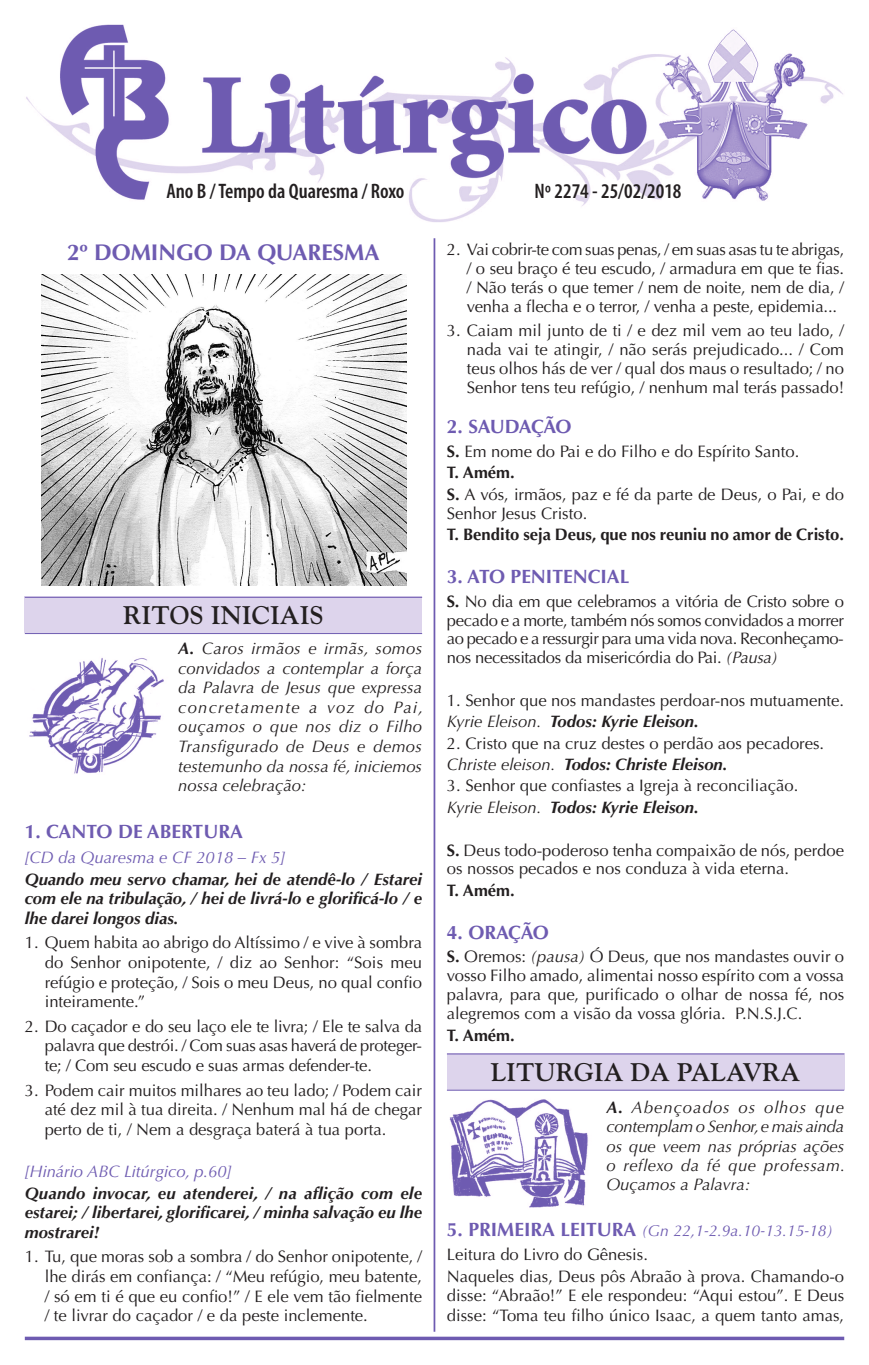
<style>
.page{position:relative;width:869px;height:1365px;background:#fff}
.page>*{position:absolute;margin:0;border:0;box-sizing:border-box;transform-origin:0 0}
.t1{font:700 25.38px "Goudy Std";color:#231f20}
.t2{font:700 22.75px "Optima LT Std";color:#6e5bb1}
.t3{font:600 condensed 21px "Myriad Pro";color:#231f20}
.t4{font:700 19.25px "Optima LT Std";color:#6e5bb1}
.t5{font:700 19.25px "Optima LT Std";letter-spacing:-.035em;color:#6e5bb1}
.t6{font:16.62px/18.9px "Optima LT Std";color:#231f20;text-align:justify}
.t7{font:italic 16.62px/19.6px "Optima LT Std";color:#231f20;text-align:justify}
.t8{font:italic 700 16.62px/19.6px "Optima LT Std";color:#231f20;text-align:justify}
.t9{font:700 16.62px "Optima LT Std";color:#231f20}
.t10{font:italic 16.62px "Optima LT Std";color:#6e5bb1}
.t11{font:italic 15.75px "Optima LT Std";color:#6e5bb1}
.s1{font-weight:700}
.s2{font-style:italic}
.s3{font-weight:700;font-style:italic}
.s4{font-weight:700;font-style:normal;font-size:19.25px}
</style>
<div class="page">
<div style="left:25px;top:597px;width:397px;height:36px;background:#ddd4ec"></div>
<hr style="left:25px;top:597px;width:397px;height:1px;background:#6e5bb1">
<hr style="left:25px;top:633px;width:397px;height:1px;background:#6e5bb1">
<img style="left:26px;top:25px;width:817px;height:197px">
<hr style="left:25px;top:1336px;width:818px;height:3px;background:#6e5bb1">
<hr style="left:433px;top:238px;width:2px;height:1093px;background:#6e5bb1">
<img style="left:29px;top:658px;width:135px;height:116px">
<img style="left:42px;top:274px;width:364px;height:312px">
<div style="left:446px;top:1053px;width:397px;height:36px;background:#ddd4ec"></div>
<hr style="left:446px;top:1053px;width:397px;height:1px;background:#6e5bb1">
<hr style="left:446px;top:1089px;width:397px;height:1px;background:#6e5bb1">
<img style="left:449px;top:1099px;width:139px;height:109px">
<p class="t3" style="left:166px;top:178px;width:239px">Ano B / Tempo da Quaresma / Roxo</p>
<p class="t3" style="left:534px;top:178px;width:148px">Nº 2274 - 25/02/2018</p>
<h2 class="t2" style="left:67px;top:239px;width:314px">2º DOMINGO DA QUARESMA</h2>
<h1 class="t1" style="left:123px;top:600px;width:202px">RITOS INICIAIS</h1>
<p class="t7" style="left:178px;top:638px;width:246px"><span class="s1">A.</span> Caros irmãos e irmãs, somos convidados a contemplar a força da Palavra de Jesus que expressa concretamente a voz do Pai, ouçamos o que nos diz o Filho Transfigurado de Deus e demos testemunho da nossa fé, iniciemos nossa celebração:</p>
<p class="t4" style="left:25px;top:820px;width:219px">1. CANTO DE ABERTURA</p>
<p class="t10" style="left:25px;top:847px;width:261px">[CD da Quaresma e CF 2018 – Fx 5]</p>
<p class="t8" style="left:25px;top:869px;width:398px">Quando meu servo chamar, hei de atendê-lo / Estarei com ele na tribulação, / hei de livrá-lo e glorificá-lo / e lhe darei longos dias.</p>
<p class="t6" style="left:45px;top:933px;width:378px;line-height:19.6px;text-indent:-20px">1. Quem habita ao abrigo do Altíssimo / e vive à sombra do Senhor onipotente, / diz ao Senhor: “Sois meu refúgio e proteção, / Sois o meu Deus, no qual confio inteiramente.”</p>
<p class="t6" style="left:45px;top:1016px;width:379px;line-height:19.6px;text-indent:-20px">2. Do caçador e do seu laço ele te livra; / Ele te salva da palavra que destrói. / Com suas asas haverá de proteger&shy;te; / Com seu escudo e suas armas defender-te.</p>
<p class="t6" style="left:45px;top:1080px;width:379px;line-height:19.6px;text-indent:-20px">3. Podem cair muitos milhares ao teu lado; / Podem cair até dez mil à tua direita. / Nenhum mal há de chegar perto de ti, / Nem a desgraça baterá à tua porta.</p>
<p class="t10" style="left:25px;top:1161px;width:208px">[Hinário ABC Litúrgico, p.60]</p>
<p class="t8" style="left:25px;top:1183px;width:398px">Quando invocar, eu atenderei, / na aflição com ele estarei; / libertarei, glorificarei, / minha salvação eu lhe mostrarei!</p>
<p class="t6" style="left:45px;top:1247px;width:379px;line-height:19.6px;text-indent:-20px">1. Tu, que moras sob a sombra / do Senhor onipotente, / lhe dirás em confiança: / “Meu refúgio, meu batente, / só em ti é que eu confio!” / E ele vem tão fielmente / te livrar do caçador / e da peste inclemente.</p>
<p class="t6" style="left:466px;top:240px;width:379px;text-indent:-20px">2. Vai cobrir-te com suas penas, / em suas asas tu te abrigas, / o seu braço é teu escudo, / armadura em que te fias. / Não terás o que temer / nem de noite, nem de dia, / venha a flecha e o terror, / venha a peste, epidemia...</p>
<p class="t6" style="left:466px;top:321px;width:379px;text-indent:-20px">3. Caiam mil junto de ti / e dez mil vem ao teu lado, / nada vai te atingir, / não serás prejudicado... / Com teus olhos hás de ver / qual dos maus o resultado; / no Senhor tens teu refúgio, / nenhum mal terás passado!</p>
<p class="t5" style="left:446px;top:415px;width:126px">2. SAUDAÇÃO</p>
<p class="t6" style="left:446px;top:441px;width:398px;line-height:21.3px;text-align:left"><span class="s1">S.</span> Em nome do Pai e do Filho e do Espírito Santo.<br><span class="s1">T. Amém.<br>S.</span> A vós, irmãos, paz e fé da parte de Deus, o Pai, e do</p>
<p class="t6" style="left:446px;top:503px;width:142px">Senhor Jesus Cristo.</p>
<p class="t9" style="left:446px;top:524px;width:398px">T. Bendito seja Deus, que nos reuniu no amor de Cristo.</p>
<p class="t4" style="left:446px;top:565px;width:184px">3. ATO PENITENCIAL</p>
<p class="t6" style="left:446px;top:591px;width:398px"><span class="s1">S.</span> No dia em que celebramos a vitória de Cristo sobre o pecado e a morte, também nós somos convidados a morrer ao pecado e a ressurgir para uma vida nova. Reconheçamo&shy;nos necessitados da misericórdia do Pai. <span class="s2">(Pausa)</span></p>
<p class="t6" style="left:446px;top:690px;width:398px;line-height:21.3px">1. Senhor que nos mandastes perdoar-nos mutuamente.<br><span class="s2">Kyrie Eleison.</span> <span class="s3">Todos: Kyrie Eleison.</span></p>
<p class="t6" style="left:446px;top:732px;width:378px;line-height:21.3px">2. Cristo que na cruz destes o perdão aos pecadores.<br><span class="s2">Christe eleison.</span> <span class="s3">Todos: Christe Eleison.</span></p>
<p class="t6" style="left:446px;top:775px;width:353px;line-height:21.3px">3. Senhor que confiastes a Igreja à reconciliação.<br><span class="s2">Kyrie Eleison.</span> <span class="s3">Todos: Kyrie Eleison.</span></p>
<p class="t6" style="left:446px;top:840px;width:398px"><span class="s1">S.</span> Deus todo-poderoso tenha compaixão de nós, perdoe os nossos pecados e nos conduza à vida eterna.</p>
<p class="t9" style="left:446px;top:880px;width:69px">T. Amém.</p>
<p class="t4" style="left:446px;top:920px;width:103px">4. ORAÇÃO</p>
<p class="t6" style="left:446px;top:947px;width:398px"><span class="s1">S.</span> Oremos: <span class="s2">(pausa)</span> Ó Deus, que nos mandastes ouvir o vosso Filho amado, alimentai nosso espírito com a vossa palavra, para que, purificado o olhar de nossa fé, nos alegremos com a visão da vossa glória. P.N.S.J.C.</p>
<p class="t9" style="left:446px;top:1025px;width:69px">T. Amém.</p>
<h1 class="t1" style="left:490px;top:1056px;width:311px">LITURGIA DA PALAVRA</h1>
<p class="t7" style="left:606px;top:1097px;width:240px"><span class="s1">A.</span> Abençoados os olhos que contemplam o Senhor, e mais ainda os que veem nas próprias ações o reflexo da fé que professam.<br>Ouçamos a Palavra:</p>
<p class="t11" style="left:446px;top:1221px;width:387px"><span class="s4">5. PRIMEIRA LEITURA</span> (Gn 22,1-2.9a.10-13.15-18)</p>
<p class="t6" style="left:446px;top:1243px;width:398px;line-height:21.7px">Leitura do Livro do Gênesis.<br>Naqueles dias, Deus pôs Abraão à prova. Chamando-o</p>
<p class="t6" style="left:446px;top:1286px;width:398px">disse: “Abraão!” E ele respondeu: “Aqui estou”. E Deus disse: “Toma teu filho único Isaac, a quem tanto amas,</p>
</div>
